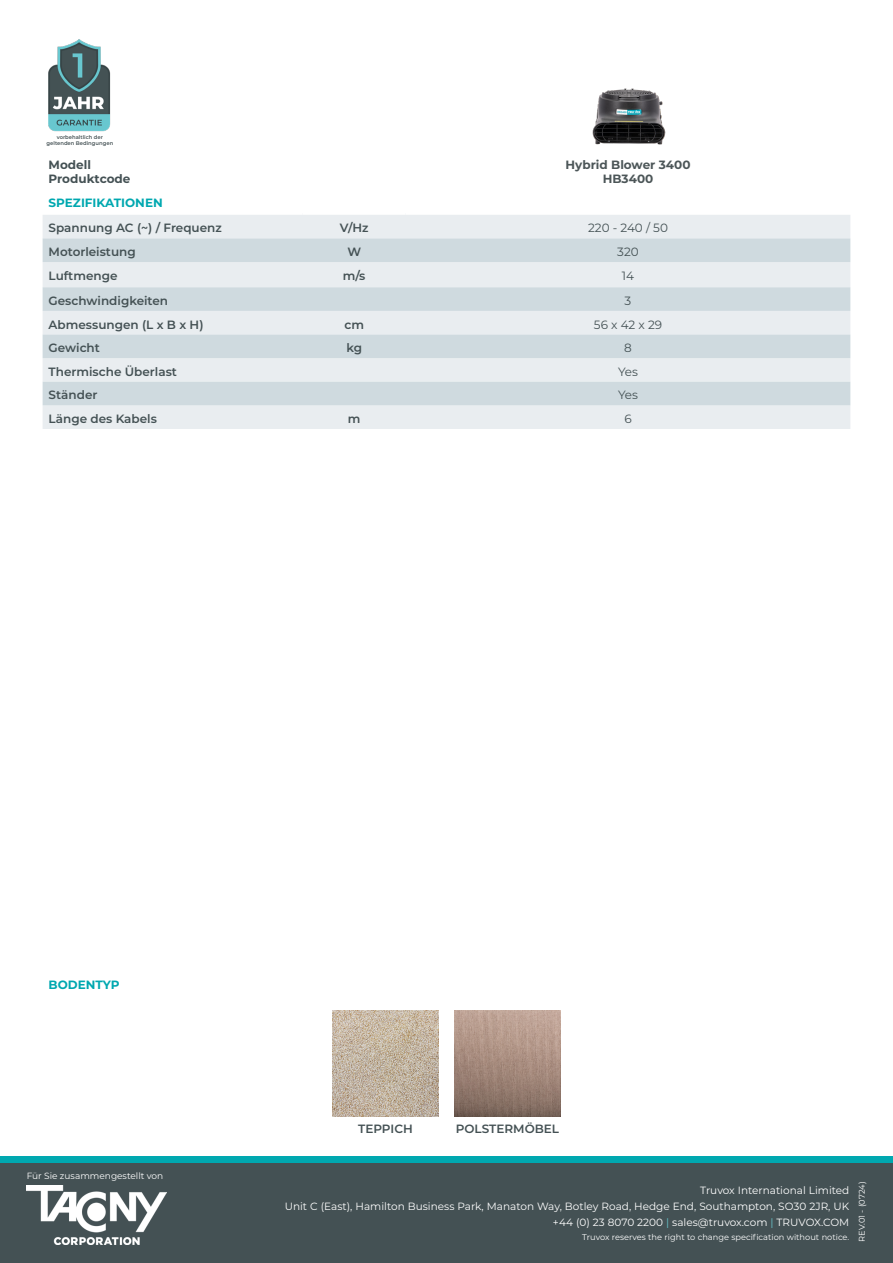
<style>
.page{position:relative;width:893px;height:1263px;background:#fff}
.page>*{position:absolute;margin:0;border:0;box-sizing:border-box;transform-origin:0 0}
.t1{font:600 12px "Montserrat";color:#445154}
.t2{font:12px "Montserrat";color:#445154}
.t3{font:700 12px "Montserrat";color:#00a8b0}
.t4{font:700 12px "Montserrat";color:#4c5658}
.t5{font:700 12px "Montserrat";color:#445154}
.t6{font:10.5px "Montserrat";color:#fff}
.t7{font:9px "Montserrat";color:#fff}
.t8{font:8.25px "Montserrat";color:#fff}
.t9{font:600 5.25px "Montserrat";color:#445154}
.s1{color:#6ac7ce}
</style>
<div class="page">
<div style="left:0;top:1160px;width:893px;height:103px;background:#445154"></div>
<img style="left:27px;top:1185px;width:140px;height:59px">
<img style="left:332px;top:1010px;width:107px;height:106px">
<div style="left:43px;top:215px;width:807px;height:214px;background:#e9edf0"></div>
<div style="left:43px;top:238px;width:807px;height:24px;background:#cfdadf"></div>
<svg style="left:43px;top:287px;width:807px;height:118px;background:#d9e1e5"></svg>
<div style="left:0;top:1156px;width:893px;height:7px;background:#00a8b0"></div>
<img style="left:48px;top:39px;width:63px;height:93px">
<img style="left:593px;top:88px;width:72px;height:57px">
<img style="left:454px;top:1010px;width:107px;height:106px">
<p class="t9" style="left:57px;top:133px;width:48px">vorbehaltlich der</p>
<p class="t9" style="left:46px;top:140px;width:68px">geltenden Bedingungen</p>
<p class="t5" style="left:49px;top:156px;width:44px">Modell</p>
<p class="t5" style="left:49px;top:170px;width:83px">Produktcode</p>
<p class="t4" style="left:566px;top:156px;width:126px">Hybrid Blower 3400</p>
<p class="t4" style="left:603px;top:170px;width:52px">HB3400</p>
<p class="t3" style="left:49px;top:194px;width:116px">SPEZIFIKATIONEN</p>
<p class="t1" style="left:49px;top:220px;width:175px">Spannung AC (~) / Frequenz</p>
<p class="t1" style="left:340px;top:220px;width:30px">V/Hz</p>
<p class="t2" style="left:588px;top:220px;width:81px">220 - 240 / 50</p>
<p class="t1" style="left:49px;top:243px;width:89px">Motorleistung</p>
<p class="t1" style="left:347px;top:243px;width:15px">W</p>
<p class="t2" style="left:617px;top:243px;width:23px">320</p>
<p class="t1" style="left:49px;top:267px;width:71px">Luftmenge</p>
<p class="t1" style="left:343px;top:267px;width:24px">m/s</p>
<p class="t2" style="left:622px;top:268px;width:14px">14</p>
<p class="t1" style="left:49px;top:292px;width:121px">Geschwindigkeiten</p>
<p class="t2" style="left:625px;top:292px;width:8px">3</p>
<p class="t1" style="left:49px;top:316px;width:156px">Abmessungen (L x B x H)</p>
<p class="t1" style="left:344px;top:316px;width:21px">cm</p>
<p class="t2" style="left:594px;top:316px;width:70px">56 x 42 x 29</p>
<p class="t1" style="left:49px;top:339px;width:53px">Gewicht</p>
<p class="t1" style="left:346px;top:339px;width:17px">kg</p>
<p class="t2" style="left:624px;top:340px;width:9px">8</p>
<p class="t1" style="left:49px;top:363px;width:130px">Thermische Überlast</p>
<p class="t2" style="left:618px;top:363px;width:22px">Yes</p>
<p class="t1" style="left:49px;top:387px;width:50px">Ständer</p>
<p class="t2" style="left:618px;top:387px;width:22px">Yes</p>
<p class="t1" style="left:49px;top:410px;width:110px">Länge des Kabels</p>
<p class="t1" style="left:348px;top:410px;width:14px">m</p>
<p class="t2" style="left:624px;top:410px;width:9px">6</p>
<p class="t3" style="left:49px;top:976px;width:73px">BODENTYP</p>
<p class="t7" style="left:27px;top:1170px;width:138px">Für Sie zusammengestellt von</p>
<p class="t1" style="left:358px;top:1120px;width:56px">TEPPICH</p>
<p class="t1" style="left:456px;top:1120px;width:105px">POLSTERMÖBEL</p>
<p class="t6" style="left:700px;top:1183px;width:151px">Truvox International Limited</p>
<p class="t6" style="left:285px;top:1199px;width:566px">Unit C (East), Hamilton Business Park, Manaton Way, Botley Road, Hedge End, Southampton, SO30 2JR, UK</p>
<p class="t6" style="left:553px;top:1215px;width:298px">+44 (0) 23 8070 2200 <span class="s1">|</span> sales@truvox.com <span class="s1">|</span> TRUVOX.COM</p>
<p class="t8" style="left:582px;top:1231px;width:269px">Truvox reserves the right to change specification without notice.</p>
<p class="t8" style="left:856px;top:1242px;width:62px;rotate:-90deg">REV.01 - (0724)</p>
</div>
